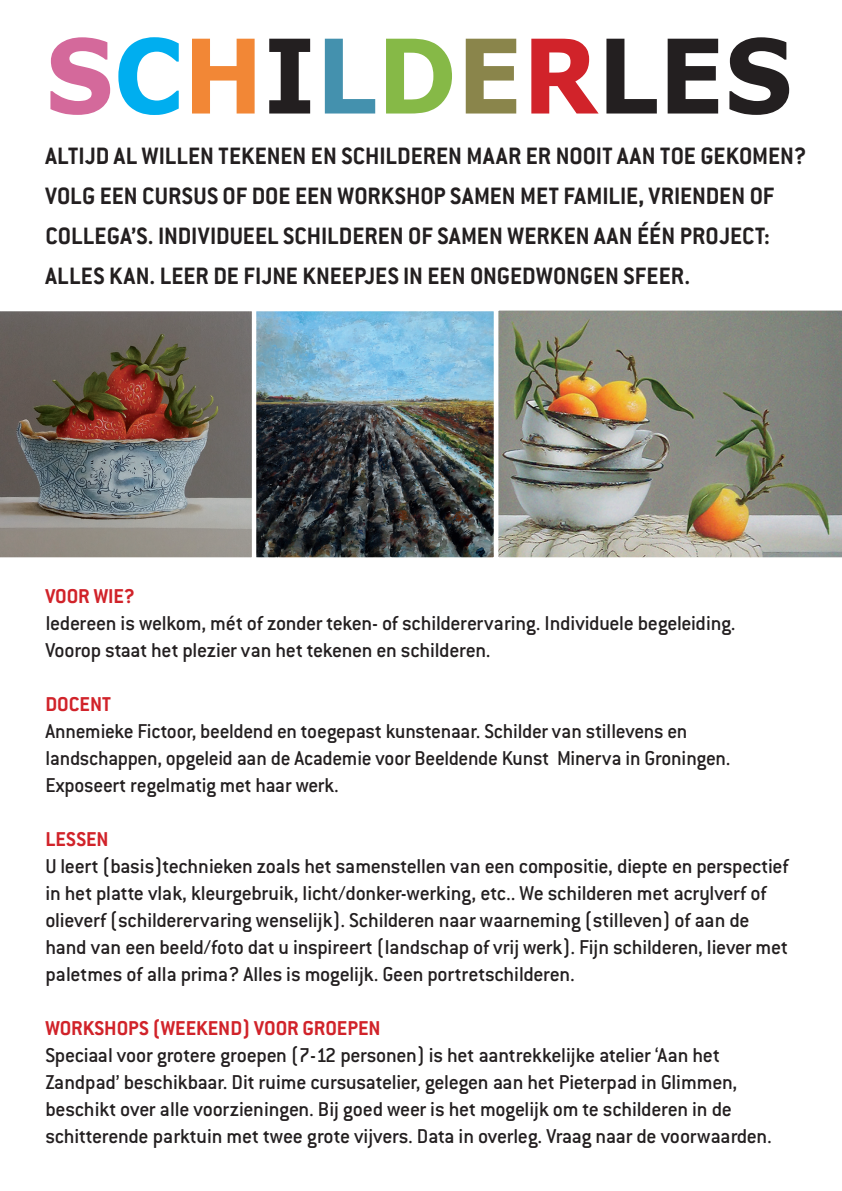
<style>
.page{position:relative;width:842px;height:1191px;background:#fff}
.page>*{position:absolute;margin:0;border:0;box-sizing:border-box;transform-origin:0 0}
.t1{font:700 103px "Verdana";color:#231f20;scale:.93 1}
.t2{font:700 26px/40px "Conduit ITC";color:#231f20}
.t3{font:500 22px/27px "Conduit ITC";letter-spacing:-.015em;color:#231f20}
.t4{font:700 22px "Conduit ITC";color:#d1232a}
.s1{color:#d4699b}
.s2{color:#00aeef}
.s3{color:#f28736}
.s4{color:#4491ae}
.s5{color:#86b947}
.s6{color:#8a854b}
.s7{color:#d1232a}
</style>
<div class="page">
<img style="left:257px;top:312px;width:236px;height:244px">
<img style="left:498px;top:310px;width:344px;height:248px">
<div style="left:252px;top:307px;width:246px;height:254px;border:4px solid #fff"></div>
<svg style="left:0;top:307px;width:256px;height:254px;background:#7a706a"></svg>
<h1 class="t1" style="left:45px;top:3px;width:805px"><span class="s1">S</span><span class="s2">C</span><span class="s3">H</span>I<span class="s4">L</span><span class="s5">D</span><span class="s6">E</span><span class="s7">R</span>LES</h1>
<p class="t2" style="left:45px;top:135px;width:763px">ALTIJD AL WILLEN TEKENEN EN SCHILDEREN MAAR ER NOOIT AAN TOE GEKOMEN?<br>VOLG EEN CURSUS OF DOE EEN WORKSHOP SAMEN MET FAMILIE, VRIENDEN OF COLLEGA’S. INDIVIDUEEL SCHILDEREN OF SAMEN WERKEN AAN ÉÉN PROJECT:<br>ALLES KAN. LEER DE FIJNE KNEEPJES IN EEN ONGEDWONGEN SFEER.</p>
<p class="t4" style="left:45px;top:583px;width:91px">VOOR WIE?</p>
<p class="t3" style="left:45px;top:609px;width:692px">Iedereen is welkom, mét of zonder teken- of schilderervaring. Individuele begeleiding.<br>Voorop staat het plezier van het tekenen en schilderen.</p>
<p class="t4" style="left:45px;top:691px;width:67px">DOCENT</p>
<p class="t3" style="left:45px;top:717px;width:687px">Annemieke Fictoor, beeldend en toegepast kunstenaar. Schilder van stillevens en landschappen, opgeleid aan de Academie voor Beeldende Kunst Minerva in Groningen.<br>Exposeert regelmatig met haar werk.</p>
<p class="t4" style="left:45px;top:826px;width:65px">LESSEN</p>
<p class="t3" style="left:45px;top:852px;width:745px">U leert (basis)technieken zoals het samenstellen van een compositie, diepte en perspectief in het platte vlak, kleurgebruik, licht/donker-werking, etc.. We schilderen met acrylverf of olieverf (schilderervaring wenselijk). Schilderen naar waarneming (stilleven) of aan de hand van een beeld/foto dat u inspireert (landschap of vrij werk). Fijn schilderen, liever met paletmes of alla prima? Alles is mogelijk. Geen portretschilderen.</p>
<p class="t4" style="left:45px;top:1015px;width:337px">WORKSHOPS (WEEKEND) VOOR GROEPEN</p>
<p class="t3" style="left:45px;top:1041px;width:728px">Speciaal voor grotere groepen (7-12 personen) is het aantrekkelijke atelier ‘Aan het Zandpad’ beschikbaar. Dit ruime cursusatelier, gelegen aan het Pieterpad in Glimmen, beschikt over alle voorzieningen. Bij goed weer is het mogelijk om te schilderen in de schitterende parktuin met twee grote vijvers. Data in overleg. Vraag naar de voorwaarden.</p>
</div>
